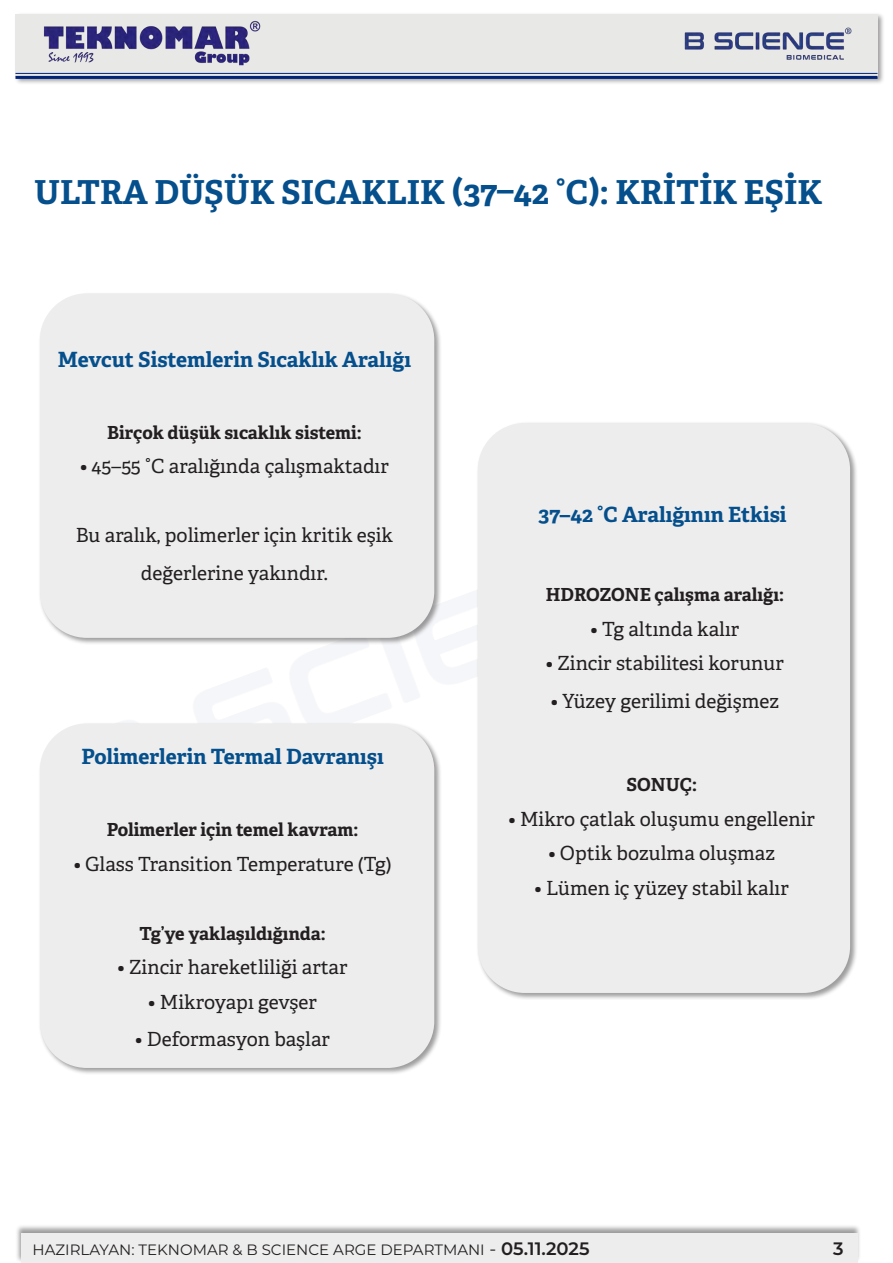
<style>
.page{position:relative;width:893px;height:1263px;background:#fff}
.page>*{position:absolute;margin:0;border:0;box-sizing:border-box;transform-origin:0 0}
.t1{font:700 33px "Adelle";color:#044f8c}
.t2{font:700 21px "Adelle";color:#044f8c}
.t3{font:19.5px/37.5px "Adelle";color:#231f20;text-align:center}
.t4{font:700 18px "Adelle";color:#231f20}
.t5{font:600 18px "Montserrat";color:#231f20}
.t6{font:15px "Montserrat";color:#231f20}
.s1{font-size:18px}
.s2{font-weight:600;font-size:18px}
</style>
<div class="page">
<div style="left:14px;top:13px;width:871px;height:72px;background:#231f20;opacity:.44"></div>
<div style="left:15px;top:14px;width:862px;height:63px;background:#e8e9e7"></div>
<img style="left:44px;top:20px;width:217px;height:45px">
<img style="left:684px;top:27px;width:168px;height:33px">
<hr style="left:15px;top:73px;width:862px;height:1px;background:#002578">
<hr style="left:15px;top:76px;width:862px;height:3px;background:#002578">
<div style="left:15px;top:1224px;width:846px;height:39px;background:#231f20;opacity:.44"></div>
<div style="left:21px;top:1233px;width:837px;height:30px;background:#ededed"></div>
<div style="left:38px;top:292px;width:404px;height:353px;background:#231f20;opacity:.44"></div>
<div style="left:40px;top:293px;width:394px;height:345px;background:#ededed;border-radius:47px"></div>
<div style="left:38px;top:722px;width:404px;height:353px;background:#231f20;opacity:.44"></div>
<div style="left:40px;top:723px;width:394px;height:345px;background:#ededed;border-radius:47px"></div>
<div style="left:476px;top:421px;width:382px;height:579px;background:#231f20;opacity:.44"></div>
<div style="left:478px;top:423px;width:372px;height:570px;background:#ededed;border-radius:47px"></div>
<p class="t1" style="left:34px;top:171px;width:790px">ULTRA DÜŞÜK SICAKLIK (37–42 °C): KRITIK EŞIK</p>
<p class="t2" style="left:58px;top:346px;width:355px">Mevcut Sistemlerin Sıcaklık Aralığı</p>
<p class="t4" style="left:107px;top:421px;width:256px">Birçok düşük sıcaklık sistemi:</p>
<p class="t3" style="left:80px;top:448px;width:310px">• 45–55 °C aralığında çalışmaktadır</p>
<p class="t3" style="left:76px;top:517px;width:319px">Bu aralık, polimerler için kritik eşik değerlerine yakındır.</p>
<p class="t2" style="left:82px;top:743px;width:303px">Polimerlerin Termal Davranışı</p>
<p class="t4" style="left:107px;top:818px;width:253px">Polimerler için temel kavram:</p>
<p class="t3" style="left:74px;top:845px;width:319px">• Glass Transition Temperature (Tg)</p>
<p class="t4" style="left:139px;top:922px;width:188px">Tg’ye yaklaşıldığında:</p>
<p class="t3" style="left:118px;top:949px;width:232px">• Zincir hareketliliği artar</p>
<p class="t3" style="left:148px;top:983px;width:170px">• Mikroyapı gevşer</p>
<p class="t3" style="left:135px;top:1021px;width:196px">• Deformasyon başlar</p>
<p class="t2" style="left:539px;top:501px;width:250px">37–42 °C Aralığının Etkisi</p>
<p class="t4" style="left:546px;top:583px;width:240px">HDROZONE çalışma aralığı:</p>
<p class="t3" style="left:590px;top:610px;width:150px">• Tg altında kalır</p>
<p class="t3" style="left:546px;top:645px;width:240px">• Zincir stabilitesi korunur</p>
<p class="t3" style="left:551px;top:682px;width:229px">• Yüzey gerilimi değişmez</p>
<p class="t4" style="left:627px;top:773px;width:72px">SONUÇ:</p>
<p class="t3" style="left:508px;top:800px;width:308px">• Mikro çatlak oluşumu engellenir</p>
<p class="t3" style="left:548px;top:835px;width:228px">• Optik bozulma oluşmaz</p>
<p class="t3" style="left:535px;top:869px;width:256px">• Lümen iç yüzey stabil kalır</p>
<p class="t6" style="left:33px;top:1239px;width:559px">HAZIRLAYAN: TEKNOMAR &amp; B SCIENCE ARGE DEPARTMANI <span class="s1">-</span> <span class="s2">05.11.2025</span></p>
<p class="t5" style="left:833px;top:1236px;width:12px">3</p>
</div>
